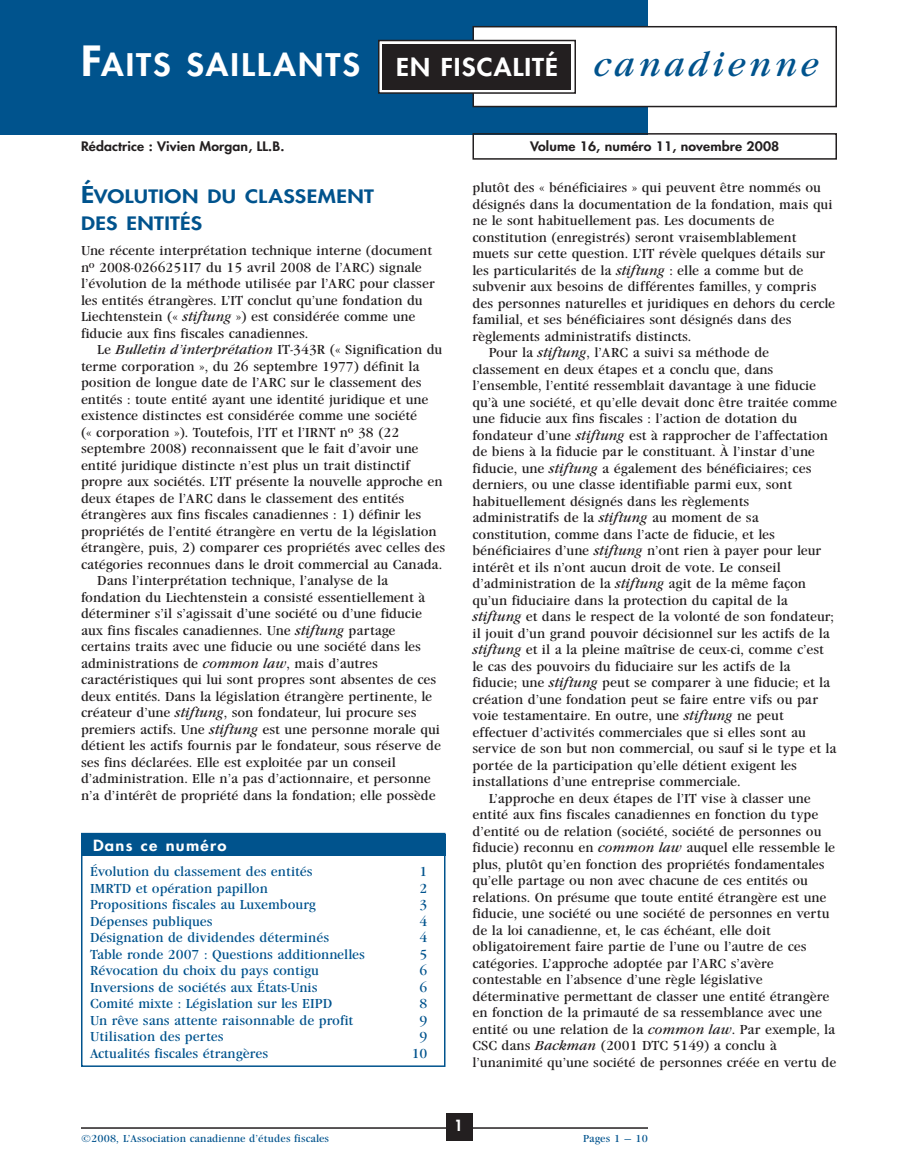
<style>
.page{position:relative;width:918px;height:1175px;background:#fff}
.page>*{position:absolute;margin:0;border:0;box-sizing:border-box;transform-origin:0 0}
.Flag_2{font:34.5px "Garamond Condensed Book Italic DTC";letter-spacing:.085em;color:#00538d;scale:1.2 1}
.Flag_1A{font:800 30.3px "Futura";letter-spacing:.065em;color:#fff;scale:1.1 1}
.Flag_1A-2{font:800 24px "Futura";letter-spacing:.04em;color:#fff;scale:1.1 1}
.t1{font:800 18px/27px "Futura";letter-spacing:.015em;color:#00538d;scale:1.2 1}
.In_this_issue{font:800 15px "Futura";letter-spacing:.08em;color:#fff;scale:1.1 1}
.TX2{font:13.5px/16.5px "Garamond Condensed Book DTC";color:#231f20;scale:1.2 1}
.TOC_H1{font:13.5px "Garamond Condensed Book DTC";color:#00538d;scale:1.2 1}
.TX1{font:13.5px/16.5px "Garamond Condensed Book DTC";color:#231f20;scale:1.2 1}
.Issue{font:800 12.75px "Futura";letter-spacing:.01em;color:#231f20;scale:1.1 1}
.Folio{font:10.5px "Garamond Condensed Book DTC";letter-spacing:.01em;color:#00538d;scale:1.2 1}
.s1{font-size:40.5px}
.s2{font-size:22.5px}
.s3{font-family:"Garamond Condensed Book Italic DTC"}
</style>
<div class="page">
<hr style="left:81px;top:1127px;width:567px;height:1px;background:#231f20">
<div style="left:446px;top:1113px;width:26px;height:27px;background:#231f20"></div>
<div style="left:0;top:0;width:648px;height:134px;background:#00538d"></div>
<div style="left:473px;top:27px;width:363px;height:79px;background:#fff"></div>
<div style="left:472px;top:26px;width:365px;height:81px;border:2px solid #231f20"></div>
<div style="left:379px;top:40px;width:196px;height:53px;background:linear-gradient(to right,#fff,#fff)"></div>
<div style="left:378px;top:40px;width:198px;height:54px;border:2px solid #231f20"></div>
<div style="left:382px;top:44px;width:190px;height:45px;background:#231f20"></div>
<div style="left:472px;top:133px;width:365px;height:27px;border:2px solid #231f20"></div>
<div style="left:81px;top:834px;width:365px;height:22px;background:#00538d"></div>
<div style="left:81px;top:832px;width:365px;height:234px;border:2px solid #00538d"></div>
<p class="Flag_1A" style="left:81px;top:44px;width:255px"><span class="s1">F</span>aits saillants</p>
<p class="Issue" style="left:81px;top:138px;width:186px">Rédactrice : Vivien Morgan, LL.B.</p>
<p class="Flag_1A-2" style="left:396px;top:51px;width:149px">en fiscalité</p>
<p class="Flag_2" style="left:594px;top:45px;width:189px">canadienne</p>
<p class="Issue" style="left:530px;top:138px;width:228px">Volume 1 6, numéro 11 , novembre 2008</p>
<h1 class="t1" style="left:81px;top:182px;width:246px"><span class="s2">É</span>volution du classement des entités</h1>
<p class="TX1" style="left:81px;top:242px;width:296px">Une récente interprétation technique interne (document n<sup>o</sup> 2008-0266251I7 du 15 avril 2008 de l’ARC) signale l’évolution de la méthode utilisée par l’ARC pour classer les entités étrangères. L’IT conclut qu’une fondation du Liechtenstein (« <span class="s3">stiftung</span> ») est considérée comme une fiducie aux fins fiscales canadiennes.</p>
<p class="TX2" style="left:81px;top:341px;width:305px;text-indent:16px">Le <span class="s3">Bulletin d’interprétation</span> IT-343R (« Signification du terme corporation », du 26 septembre 1977) définit la position de longue date de l’ARC sur le classement des entités : toute entité ayant une identité juridique et une existence distinctes est considérée comme une société<br>(« corporation »). Toutefois, l’IT et l’IRNT n<sup>o</sup> 38 (22 septembre 2008) reconnaissent que le fait d’avoir une entité juridique distincte n’est plus un trait distinctif propre aux sociétés. L’IT présente la nouvelle approche en deux étapes de l’ARC dans le classement des entités étrangères aux fins fiscales canadiennes : 1) définir les propriétés de l’entité étrangère en vertu de la législation étrangère, puis, 2) comparer ces propriétés avec celles des catégories reconnues dans le droit commercial au Canada.</p>
<p class="TX2" style="left:81px;top:572px;width:302px;text-indent:16px">Dans l’interprétation technique, l’analyse de la fondation du Liechtenstein a consisté essentiellement à déterminer s’il s’agissait d’une société ou d’une fiducie aux fins fiscales canadiennes. Une <span class="s3">stiftung</span> partage certains traits avec une fiducie ou une société dans les administrations de <span class="s3">common law</span>, mais d’autres caractéristiques qui lui sont propres sont absentes de ces deux entités. Dans la législation étrangère pertinente, le créateur d’une <span class="s3">stiftung</span>, son fondateur, lui procure ses premiers actifs. Une <span class="s3">stiftung</span> est une personne morale qui détient les actifs fournis par le fondateur, sous réserve de ses fins déclarées. Elle est exploitée par un conseil d’administration. Elle n’a pas d’actionnaire, et personne n’a d’intérêt de propriété dans la fondation; elle possède</p>
<p class="In_this_issue" style="left:93px;top:835px;width:123px">Dans ce numéro</p>
<p class="TOC_H1" style="left:90px;top:864px;width:187px">Évolution du classement des entités</p>
<p class="TOC_H1" style="left:420px;top:864px;width:8px">1</p>
<p class="TOC_H1" style="left:90px;top:881px;width:150px">IMRTD et opération papillon</p>
<p class="TOC_H1" style="left:420px;top:881px;width:8px">2</p>
<p class="TOC_H1" style="left:90px;top:897px;width:190px">Propositions fiscales au Luxembourg</p>
<p class="TOC_H1" style="left:420px;top:897px;width:8px">3</p>
<p class="TOC_H1" style="left:90px;top:914px;width:104px">Dépenses publiques</p>
<p class="TOC_H1" style="left:420px;top:914px;width:8px">4</p>
<p class="TOC_H1" style="left:90px;top:930px;width:201px">Désignation de dividendes déterminés</p>
<p class="TOC_H1" style="left:420px;top:930px;width:8px">4</p>
<p class="TOC_H1" style="left:90px;top:947px;width:231px">Table ronde 2007 : Questions additionnelles</p>
<p class="TOC_H1" style="left:420px;top:947px;width:8px">5</p>
<p class="TOC_H1" style="left:90px;top:963px;width:192px">Révocation du choix du pays contigu</p>
<p class="TOC_H1" style="left:420px;top:963px;width:8px">6</p>
<p class="TOC_H1" style="left:90px;top:980px;width:191px">Inversions de sociétés aux États-Unis</p>
<p class="TOC_H1" style="left:420px;top:980px;width:8px">6</p>
<p class="TOC_H1" style="left:90px;top:996px;width:203px">Comité mixte : Législation sur les EIPD</p>
<p class="TOC_H1" style="left:420px;top:996px;width:8px">8</p>
<p class="TOC_H1" style="left:90px;top:1013px;width:221px">Un rêve sans attente raisonnable de profit</p>
<p class="TOC_H1" style="left:420px;top:1013px;width:8px">9</p>
<p class="TOC_H1" style="left:90px;top:1029px;width:113px">Utilisation des pertes</p>
<p class="TOC_H1" style="left:420px;top:1029px;width:8px">9</p>
<p class="TOC_H1" style="left:90px;top:1046px;width:150px">Actualités fiscales étrangères</p>
<p class="TOC_H1" style="left:412px;top:1046px;width:15px">10</p>
<p class="TX2" style="left:472px;top:179px;width:304px">plutôt des « bénéficiaires » qui peuvent être nommés ou désignés dans la documentation de la fondation, mais qui ne le sont habituellement pas. Les documents de constitution (enregistrés) seront vraisemblablement muets sur cette question. L’IT révèle quelques détails sur les particularités de la <span class="s3">stiftung</span> : elle a comme but de subvenir aux besoins de différentes familles, y compris des personnes naturelles et juridiques en dehors du cercle familial, et ses bénéficiaires sont désignés dans des règlements administratifs distincts.</p>
<p class="TX2" style="left:472px;top:344px;width:305px;text-indent:16px">Pour la <span class="s3">stiftung</span>, l’ARC a suivi sa méthode de classement en deux étapes et a conclu que, dans l’ensemble, l’entité ressemblait davantage à une fiducie qu’à une société, et qu’elle devait donc être traitée comme une fiducie aux fins fiscales : l’action de dotation du fondateur d’une <span class="s3">stiftung</span> est à rapprocher de l’affectation de biens à la fiducie par le constituant. À l’instar d’une fiducie, une <span class="s3">stiftung</span> a également des bénéficiaires; ces derniers, ou une classe identifiable parmi eux, sont habituellement désignés dans les règlements administratifs de la <span class="s3">stiftung</span> au moment de sa constitution, comme dans l’acte de fiducie, et les bénéficiaires d’une <span class="s3">stiftung</span> n’ont rien à payer pour leur intérêt et ils n’ont aucun droit de vote. Le conseil d’administration de la <span class="s3">stiftung</span> agit de la même façon qu’un fiduciaire dans la protection du capital de la <span class="s3">stiftung</span> et dans le respect de la volonté de son fondateur; il jouit d’un grand pouvoir décisionnel sur les actifs de la <span class="s3">stiftung</span> et il a la pleine maîtrise de ceux-ci, comme c’est le cas des pouvoirs du fiduciaire sur les actifs de la fiducie; une <span class="s3">stiftung</span> peut se comparer à une fiducie; et la création d’une fondation peut se faire entre vifs ou par voie testamentaire. En outre, une <span class="s3">stiftung</span> ne peut effectuer d’activités commerciales que si elles sont au service de son but non commercial, ou sauf si le type et la portée de la participation qu’elle détient exigent les installations d’une entreprise commerciale.</p>
<p class="TX2" style="left:472px;top:790px;width:305px;text-indent:16px">L’approche en deux étapes de l’IT vise à classer une entité aux fins fiscales canadiennes en fonction du type d’entité ou de relation (société, société de personnes ou fiducie) reconnu en <span class="s3">common law</span> auquel elle ressemble le plus, plutôt qu’en fonction des propriétés fondamentales qu’elle partage ou non avec chacune de ces entités ou relations. On présume que toute entité étrangère est une fiducie, une société ou une société de personnes en vertu de la loi canadienne, et, le cas échéant, elle doit obligatoirement faire partie de l’une ou l’autre de ces catégories. L’approche adoptée par l’ARC s’avère contestable en l’absence d’une règle législative déterminative permettant de classer une entité étrangère en fonction de la primauté de sa ressemblance avec une entité ou une relation de la <span class="s3">common law</span>. Par exemple, la CSC dans <span class="s3">Backman</span> (2001 DTC 5149) a conclu à l’unanimité qu’une société de personnes créée en vertu de</p>
<p class="Folio" style="left:81px;top:1132px;width:208px">©2008, L’Association canadienne d’études fiscales</p>
<p class="Folio" style="left:583px;top:1132px;width:56px">Pages 1 — 10</p>
</div>
